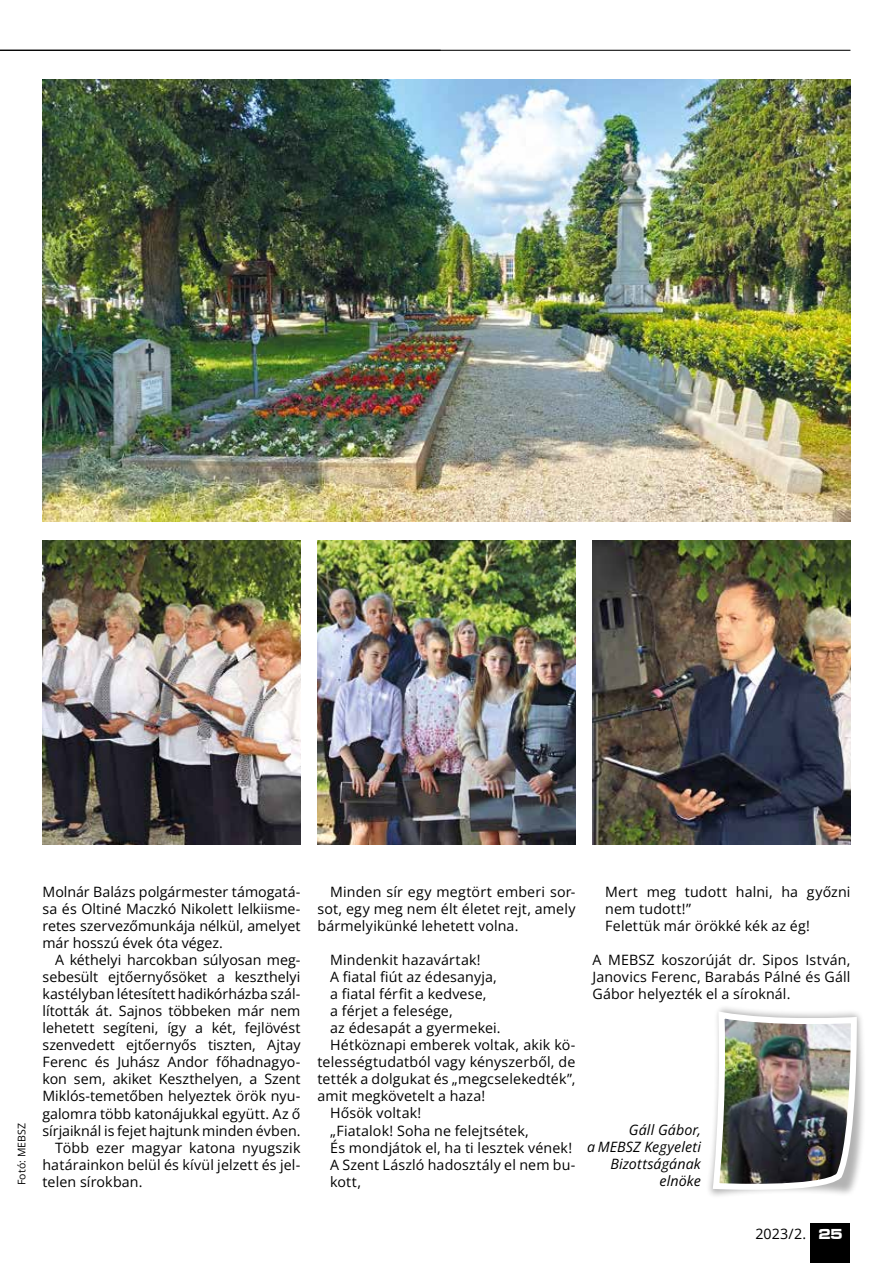
<style>
.page{position:relative;width:893px;height:1263px;background:#fff}
.page>*{position:absolute;margin:0;border:0;box-sizing:border-box;transform-origin:0 0}
.t1{font:14.25px/17px "Open Sans";letter-spacing:.005em;color:#000;text-align:justify}
.t2{font:italic 14.25px/17px "Open Sans";letter-spacing:.01em;color:#000;text-align:right}
.t3{font:10.5px "Open Sans";letter-spacing:.02em;color:#000}
.s1{font-family:"Microgramma Ex PFL";font-weight:700;font-size:15px;color:#fff}
</style>
<div class="page">
<hr style="left:0;top:50px;width:850px;height:1px;background:#000">
<div style="left:810px;top:1223px;width:40px;height:40px;background:#000"></div>
<svg style="left:709px;top:1007px;width:154px;height:189px"></svg>
<img style="left:710px;top:1008px;width:150px;height:184px">
<img style="left:592px;top:540px;width:258px;height:304px">
<img style="left:317px;top:540px;width:258px;height:304px">
<img style="left:43px;top:540px;width:257px;height:304px">
<img style="left:43px;top:80px;width:807px;height:442px">
<p class="t3" style="left:15px;top:1185px;width:64px;rotate:-90deg">Fotó: MEBSZ</p>
<p class="t1" style="left:43px;top:883px;width:259px">Molnár Balázs polgármester támogatá&shy;sa és Oltiné Maczkó Nikolett lelkiisme&shy;retes szervezőmunkája nélkül, amelyet már hosszú évek óta végez.</p>
<p class="t1" style="left:55px;top:951px;width:247px">A kéthelyi harcokban súlyosan meg-</p>
<p class="t1" style="left:43px;top:968px;width:259px">sebesült ejtőernyősöket a keszthelyi</p>
<p class="t1" style="left:43px;top:985px;width:259px">kastélyban létesített hadikórházba szál-</p>
<p class="t1" style="left:43px;top:1002px;width:259px">lították át. Sajnos többeken már nem</p>
<p class="t1" style="left:43px;top:1019px;width:259px">lehetett segíteni, így a két, fejlövést</p>
<p class="t1" style="left:43px;top:1036px;width:259px">szenvedett ejtőernyős tiszten, Ajtay</p>
<p class="t1" style="left:43px;top:1053px;width:259px">Ferenc és Juhász Andor főhadnagyo-</p>
<p class="t1" style="left:43px;top:1070px;width:259px">kon sem, akiket Keszthelyen, a Szent</p>
<p class="t1" style="left:43px;top:1087px;width:259px">Miklós-temetőben helyeztek örök nyu-</p>
<p class="t1" style="left:43px;top:1104px;width:259px">galomra több katonájukkal együtt. Az ő</p>
<p class="t1" style="left:43px;top:1121px;width:259px">sírjaiknál is fejet hajtunk minden évben.</p>
<p class="t1" style="left:55px;top:1138px;width:247px">Több ezer magyar katona nyugszik</p>
<p class="t1" style="left:43px;top:1155px;width:259px">határainkon belül és kívül jelzett és jel-</p>
<p class="t1" style="left:43px;top:1172px;width:102px">telen sírokban.</p>
<p class="t1" style="left:317px;top:883px;width:259px;text-indent:13px">Minden sír egy megtört emberi sor&shy;sot, egy meg nem élt életet rejt, amely bármelyikünké lehetett volna.</p>
<p class="t1" style="left:330px;top:951px;width:152px">Mindenkit hazavártak!</p>
<p class="t1" style="left:330px;top:968px;width:168px">A fiatal fiút az édesanyja,</p>
<p class="t1" style="left:330px;top:985px;width:158px">a fiatal férfit a kedvese,</p>
<p class="t1" style="left:330px;top:1002px;width:124px">a férjet a felesége,</p>
<p class="t1" style="left:330px;top:1019px;width:172px">az édesapát a gyermekei.</p>
<p class="t1" style="left:330px;top:1036px;width:247px">Hétköznapi emberek voltak, akik kö-</p>
<p class="t1" style="left:317px;top:1053px;width:259px">telességtudatból vagy kényszerből, de</p>
<p class="t1" style="left:317px;top:1070px;width:259px">tették a dolgukat és „megcselekedték”,</p>
<p class="t1" style="left:317px;top:1087px;width:169px">amit megkövetelt a haza!</p>
<p class="t1" style="left:330px;top:1104px;width:93px">Hősök voltak!</p>
<p class="t1" style="left:330px;top:1121px;width:200px">„Fiatalok! Soha ne felejtsétek,</p>
<p class="t1" style="left:330px;top:1138px;width:243px">És mondjátok el, ha ti lesztek vének!</p>
<p class="t1" style="left:330px;top:1155px;width:247px">A Szent László hadosztály el nem bu-</p>
<p class="t1" style="left:330px;top:1172px;width:32px">kott,</p>
<p class="t1" style="left:605px;top:883px;width:247px;text-align:left">Mert meg tudott halni, ha győzni nem tudott!”<br>Felettük már örökké kék az ég!</p>
<p class="t1" style="left:592px;top:951px;width:259px">A MEBSZ koszorúját dr. Sipos István, Janovics Ferenc, Barabás Pálné és Gáll Gábor helyezték el a síroknál.</p>
<p class="t2" style="left:587px;top:1121px;width:115px">Gáll Gábor,<br>a MEBSZ Kegyeleti<br>Bizottságának</p>
<p class="t2" style="left:659px;top:1172px;width:43px">elnöke</p>
<p class="t1" style="left:755px;top:1224px;width:89px">2023/2. <span class="s1">25</span></p>
</div>
